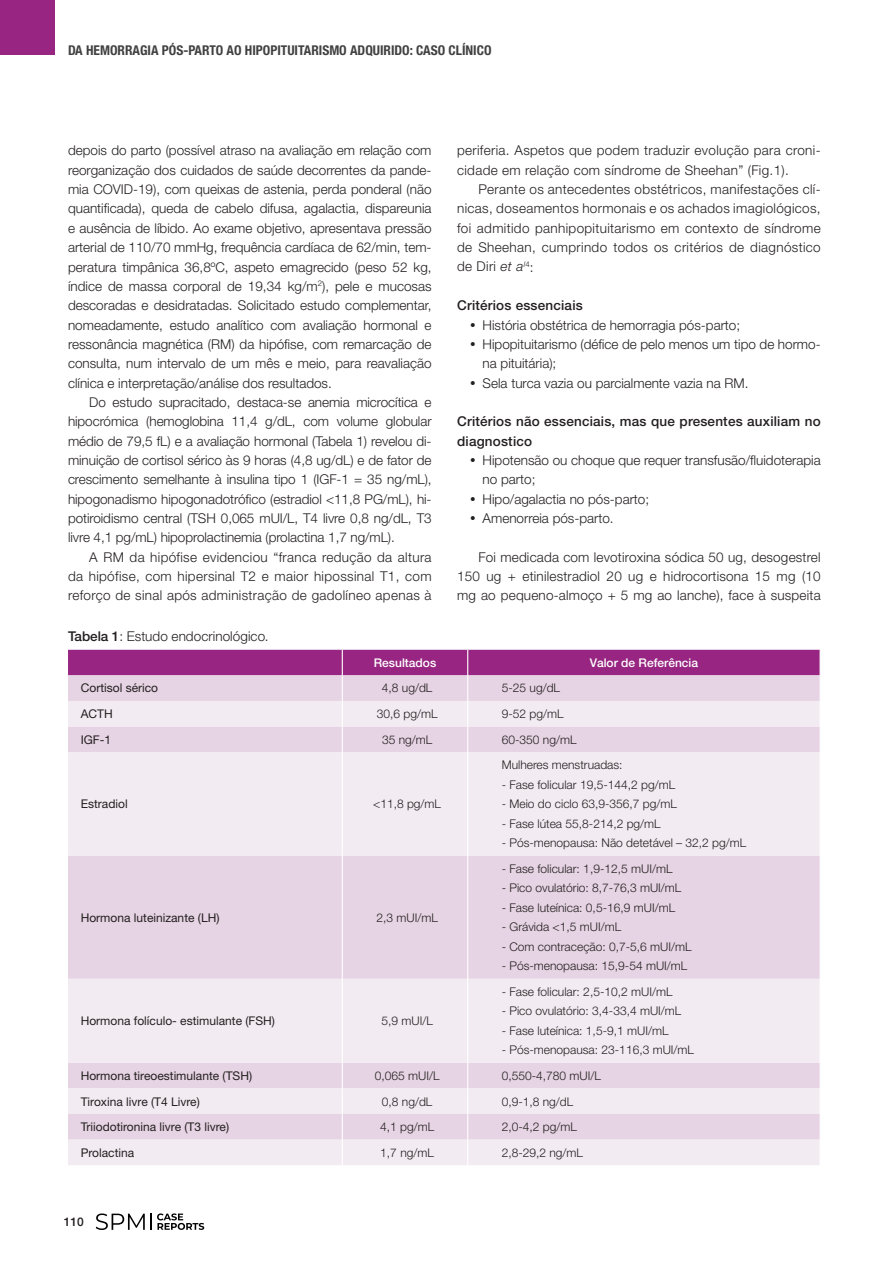
<style>
.page{position:relative;width:893px;height:1263px;background:#fff}
.page>*{position:absolute;margin:0;border:0;box-sizing:border-box;transform-origin:0 0}
.t1{font:300 13.5px/19.4px "Helvetica Neue LT Std";color:#231f20;text-align:justify}
.t2{font:300 13.5px/19.4px "Helvetica Neue LT Std";letter-spacing:.025em;color:#231f20}
.t3{font:500 13.5px/19.4px "Helvetica Neue LT Std";letter-spacing:.015em;color:#231f20}
.t4{font:700 condensed 13.5px "Helvetica Neue LT Std";color:#414142}
.t5{font:300 12px "Helvetica Neue LT Std";color:#231f20}
.t6{font:12px "Helvetica Neue LT Std";color:#231f20}
.t7{font:500 12px "Helvetica Neue LT Std";color:#fff}
.t8{font:500 12px "Helvetica Neue LT Std";color:#231f20}
.s1{font-weight:500}
.s2{font-style:italic}
</style>
<div class="page">
<div style="left:0;top:0;width:55px;height:55px;background:#972581"></div>
<svg style="left:96px;top:1213px;width:108px;height:17px"></svg>
<svg style="left:68px;top:752px;width:752px;height:413px;background:#ede1eb"></svg>
<hr style="left:342px;top:752px;width:1px;height:104px;background:#fff">
<hr style="left:467px;top:752px;width:1px;height:104px;background:#fff">
<hr style="left:342px;top:856px;width:1px;height:123px;background:#fff">
<hr style="left:467px;top:856px;width:1px;height:123px;background:#fff">
<hr style="left:342px;top:979px;width:1px;height:84px;background:#fff">
<hr style="left:467px;top:979px;width:1px;height:84px;background:#fff">
<svg style="left:342px;top:1063px;width:1px;height:102px"></svg>
<svg style="left:467px;top:1063px;width:1px;height:102px"></svg>
<svg style="left:68px;top:650px;width:752px;height:102px;background:#d6aece"></svg>
<p class="t4" style="left:68px;top:42px;width:425px">DA HEMORRAGIA PÓS-PARTO AO HIPOPITUITARISMO ADQUIRIDO: CASO CLÍNICO</p>
<p class="t1" style="left:68px;top:141px;width:365px">depois do parto (possível atraso na avaliação em relação com reorganização dos cuidados de saúde decorrentes da pande&shy;mia COVID-19), com queixas de astenia, perda ponderal (não quantificada), queda de cabelo difusa, agalactia, dispareunia e ausência de líbido. Ao exame objetivo, apresentava pressão arterial de 110/70 mmHg, frequência cardíaca de 62/min, tem&shy;peratura timpânica 36,8ºC, aspeto emagrecido (peso 52 kg, índice de massa corporal de 19,34 kg/m<sup>2</sup>), pele e mucosas descoradas e desidratadas. Solicitado estudo complementar, nomeadamente, estudo analítico com avaliação hormonal e ressonância magnética (RM) da hipófise, com remarcação de consulta, num intervalo de um mês e meio, para reavaliação clínica e interpretação/análise dos resultados.</p>
<p class="t1" style="left:68px;top:392px;width:365px;text-indent:21px">Do estudo supracitado, destaca-se anemia microcítica e hipocrómica (hemoglobina 11,4 g/dL, com volume globular médio de 79,5 fL) e a avaliação hormonal (Tabela 1) revelou di&shy;minuição de cortisol sérico às 9 horas (4,8 ug/dL) e de fator de crescimento semelhante à insulina tipo 1 (IGF-1 = 35 ng/mL), hipogonadismo hipogonadotrófico (estradiol &lt;11,8 PG/mL), hi&shy;potiroidismo central (TSH 0,065 mUI/L, T4 livre 0,8 ng/dL, T3 livre 4,1 pg/mL) hipoprolactinemia (prolactina 1,7 ng/mL).</p>
<p class="t1" style="left:68px;top:547px;width:365px;text-indent:21px">A RM da hipófise evidenciou “franca redução da altura da hipófise, com hipersinal T2 e maior hipossinal T1, com reforço de sinal após administração de gadolíneo apenas à</p>
<p class="t1" style="left:68px;top:626px;width:202px"><span class="s1">Tabela 1</span>: Estudo endocrinológico.</p>
<p class="t2" style="left:457px;top:141px;width:365px">periferia. Aspetos que podem traduzir evolução para croni&shy;cidade em relação com síndrome de Sheehan” (Fig.1).</p>
<p class="t1" style="left:457px;top:179px;width:365px;text-indent:21px">Perante os antecedentes obstétricos, manifestações clí&shy;nicas, doseamentos hormonais e os achados imagiológicos, foi admitido panhipopituitarismo em contexto de síndrome de Sheehan, cumprindo todos os critérios de diagnóstico de Diri <span class="s2">et a</span><sup>l</sup><sup>4</sup>:</p>
<p class="t3" style="left:457px;top:296px;width:127px">Critérios essenciais</p>
<p class="t1" style="left:470px;top:315px;width:272px">• História obstétrica de hemorragia pós-parto;</p>
<p class="t1" style="left:483px;top:334px;width:340px;text-indent:-13px">• Hipopituitarismo (défice de pelo menos um tipo de hormo&shy;na pituitária);</p>
<p class="t1" style="left:470px;top:373px;width:280px">• Sela turca vazia ou parcialmente vazia na RM.</p>
<p class="t3" style="left:457px;top:412px;width:365px">Critérios não essenciais, mas que presentes auxiliam no diagnostico</p>
<p class="t1" style="left:483px;top:450px;width:340px;text-indent:-13px">• Hipotensão ou choque que requer transfusão/fluidoterapia no parto;</p>
<p class="t1" style="left:470px;top:489px;width:181px">• Hipo/agalactia no pós-parto;</p>
<p class="t1" style="left:470px;top:508px;width:145px">• Amenorreia pós-parto.</p>
<p class="t1" style="left:457px;top:547px;width:365px;text-indent:21px">Foi medicada com levotiroxina sódica 50 ug, desogestrel 150 ug + etinilestradiol 20 ug e hidrocortisona 15 mg (10 mg ao pequeno-almoço + 5 mg ao lanche), face à suspeita</p>
<p class="t7" style="left:374px;top:655px;width:64px">Resultados</p>
<p class="t7" style="left:590px;top:655px;width:110px">Valor de Referência</p>
<p class="t6" style="left:81px;top:681px;width:79px">Cortisol sérico</p>
<p class="t5" style="left:382px;top:681px;width:52px">4,8 ug/dL</p>
<p class="t5" style="left:502px;top:681px;width:60px">5-25 ug/dL</p>
<p class="t6" style="left:81px;top:706px;width:33px">ACTH</p>
<p class="t5" style="left:377px;top:706px;width:62px">30,6 pg/mL</p>
<p class="t5" style="left:502px;top:706px;width:63px">9-52 pg/mL</p>
<p class="t6" style="left:81px;top:732px;width:32px">IGF-1</p>
<p class="t5" style="left:382px;top:732px;width:52px">35 ng/mL</p>
<p class="t5" style="left:502px;top:732px;width:76px">60-350 ng/mL</p>
<p class="t6" style="left:81px;top:797px;width:48px">Estradiol</p>
<p class="t5" style="left:373px;top:796px;width:69px">&lt;11,8 pg/mL</p>
<p class="t6" style="left:81px;top:910px;width:140px">Hormona luteinizante (LH)</p>
<p class="t5" style="left:376px;top:910px;width:63px">2,3 mUI/mL</p>
<p class="t6" style="left:81px;top:1014px;width:196px">Hormona folículo- estimulante (FSH)</p>
<p class="t5" style="left:381px;top:1013px;width:53px">5,9 mUI/L</p>
<p class="t5" style="left:502px;top:757px;width:122px">Mulheres menstruadas:</p>
<p class="t5" style="left:502px;top:777px;width:175px">- Fase folicular 19,5-144,2 pg/mL</p>
<p class="t5" style="left:502px;top:796px;width:177px">- Meio do ciclo 63,9-356,7 pg/mL</p>
<p class="t5" style="left:502px;top:816px;width:160px">- Fase lútea 55,8-214,2 pg/mL</p>
<p class="t5" style="left:502px;top:835px;width:246px">- Pós-menopausa: Não detetável – 32,2 pg/mL</p>
<p class="t5" style="left:502px;top:861px;width:172px">- Fase folicular: 1,9-12,5 mUI/mL</p>
<p class="t5" style="left:502px;top:881px;width:181px">- Pico ovulatório: 8,7-76,3 mUI/mL</p>
<p class="t5" style="left:502px;top:900px;width:175px">- Fase luteínica: 0,5-16,9 mUI/mL</p>
<p class="t5" style="left:502px;top:920px;width:121px">- Grávida &lt;1,5 mUI/mL</p>
<p class="t5" style="left:502px;top:939px;width:191px">- Com contraceção: 0,7-5,6 mUI/mL</p>
<p class="t5" style="left:502px;top:959px;width:187px">- Pós-menopausa: 15,9-54 mUI/mL</p>
<p class="t5" style="left:502px;top:984px;width:172px">- Fase folicular: 2,5-10,2 mUI/mL</p>
<p class="t5" style="left:502px;top:1004px;width:181px">- Pico ovulatório: 3,4-33,4 mUI/mL</p>
<p class="t5" style="left:502px;top:1023px;width:168px">- Fase luteínica: 1,5-9,1 mUI/mL</p>
<p class="t5" style="left:502px;top:1043px;width:194px">- Pós-menopausa: 23-116,3 mUI/mL</p>
<p class="t6" style="left:81px;top:1068px;width:173px">Hormona tireoestimulante (TSH)</p>
<p class="t5" style="left:375px;top:1068px;width:66px">0,065 mUI/L</p>
<p class="t5" style="left:502px;top:1068px;width:101px">0,550-4,780 mUI/L</p>
<p class="t6" style="left:81px;top:1094px;width:121px">Tiroxina livre (T4 Livre)</p>
<p class="t5" style="left:382px;top:1094px;width:52px">0,8 ng/dL</p>
<p class="t5" style="left:502px;top:1094px;width:73px">0,9-1,8 ng/dL</p>
<p class="t6" style="left:81px;top:1120px;width:150px">Triiodotironina livre (T3 livre)</p>
<p class="t5" style="left:380px;top:1119px;width:56px">4,1 pg/mL</p>
<p class="t5" style="left:502px;top:1119px;width:77px">2,0-4,2 pg/mL</p>
<p class="t6" style="left:81px;top:1145px;width:55px">Prolactina</p>
<p class="t5" style="left:380px;top:1145px;width:55px">1,7 ng/mL</p>
<p class="t5" style="left:502px;top:1145px;width:83px">2,8-29,2 ng/mL</p>
<p class="t8" style="left:64px;top:1215px;width:22px">110</p>
</div>
